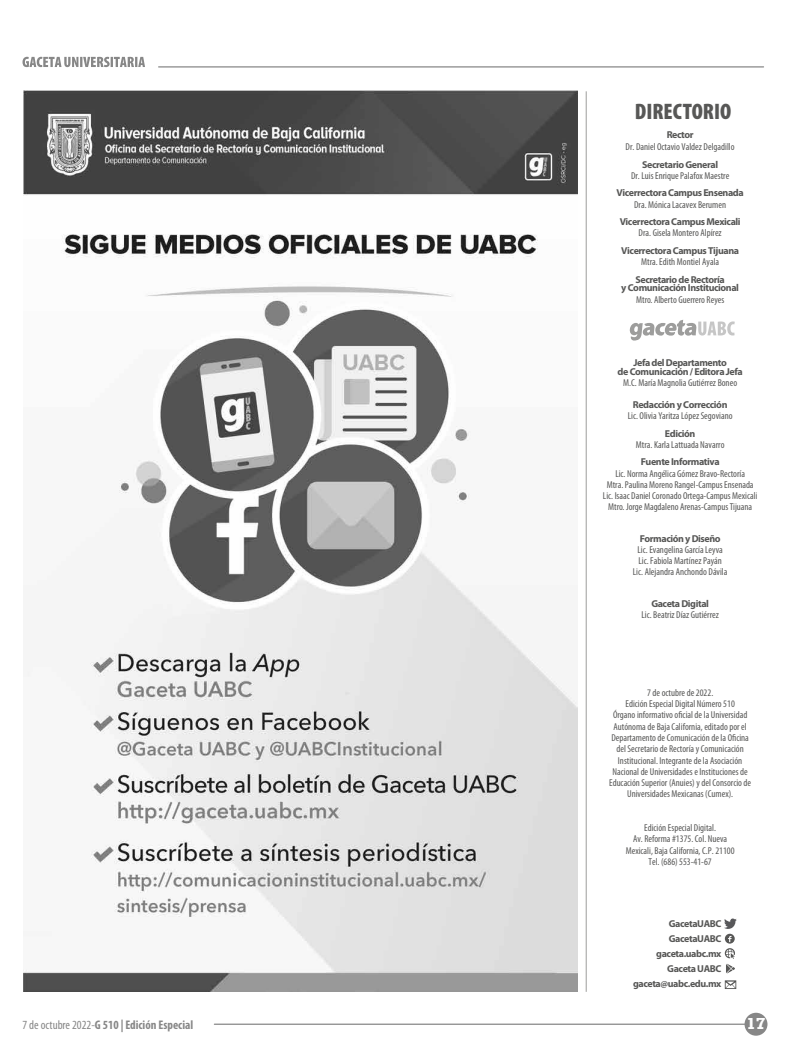
<style>
.page{position:relative;width:810px;height:1058px;background:#fff}
.page>*{position:absolute;margin:0;border:0;box-sizing:border-box;transform-origin:0 0}
.t1{font:900 condensed 22.5px "Myriad Pro";color:#575756}
.t2{font:700 15px "Rockwell";color:#fff}
.t3{font:700 condensed 12.5px "Myriad Pro";color:#878787}
.t4{font:condensed 10px/11.2px "Myriad Pro";color:#575756;text-align:center}
.t5{font:700 10px/15px "Myriad Pro";letter-spacing:-.04em;color:#575756;text-align:center}
.s1{font-weight:400}
</style>
<div class="page">
<svg style="left:743px;top:1011px;width:26px;height:26px"></svg>
<div style="left:741px;top:1009px;width:30px;height:29px;border:3px solid #fff;border-radius:50%"></div>
<hr style="left:214px;top:1023px;width:532px;height:1px;background:#878787">
<hr style="left:159px;top:66px;width:605px;height:2px;background:#878787">
<svg style="left:22px;top:57px;width:123px;height:10px"></svg>
<hr style="left:586px;top:91px;width:1px;height:900px;background:#9d9d9c">
<svg style="left:629px;top:320px;width:106px;height:20px"></svg>
<svg style="left:725px;top:980px;width:11px;height:9px"></svg>
<svg style="left:724px;top:918px;width:13px;height:55px"></svg>
<img style="left:23px;top:91px;width:554px;height:900px">
<h1 class="t1" style="left:635px;top:97px;width:98px">DIRECTORIO</h1>
<p class="t5" style="left:667px;top:127px;width:28px">Rector</p>
<p class="t4" style="left:626px;top:140px;width:111px">Dr. Daniel Octavio Valdez Delgadillo</p>
<p class="t5" style="left:642px;top:156px;width:77px">Secretario General</p>
<p class="t4" style="left:631px;top:170px;width:100px">Dr. Luis Enrique Palafox Maestre</p>
<p class="t5" style="left:617px;top:185px;width:129px">Vicerrectora Campus Ensenada</p>
<p class="t4" style="left:634px;top:199px;width:93px">Dra. Mónica Lacavex Berumen</p>
<p class="t5" style="left:620px;top:214px;width:122px">Vicerrectora Campus Mexicali</p>
<p class="t4" style="left:639px;top:227px;width:85px">Dra. Gisela Montero Alpírez</p>
<p class="t5" style="left:621px;top:243px;width:119px">Vicerrectora Campus Tijuana</p>
<p class="t4" style="left:641px;top:256px;width:80px">Mtra. Edith Montiel Ayala</p>
<p class="t5" style="left:621px;top:274px;width:119px;line-height:8.8px">Secretario de Rectoría<br>y Comunicación Institucional</p>
<p class="t4" style="left:636px;top:294px;width:90px">Mtro. Alberto Guerrero Reyes</p>
<p class="t5" style="left:618px;top:358px;width:127px;line-height:8.8px">Jefa del Departamento<br>de Comunicación / Editora Jefa</p>
<p class="t4" style="left:623px;top:377px;width:115px">M.C. María Magnolia Gutiérrez Boneo</p>
<p class="t5" style="left:633px;top:396px;width:96px">Redacción y Corrección</p>
<p class="t4" style="left:628px;top:410px;width:106px">Lic. Olivia Yaritza López Segoviano</p>
<p class="t5" style="left:665px;top:425px;width:32px">Edición</p>
<p class="t4" style="left:636px;top:439px;width:90px">Mtra. Karla Lattuada Navarro</p>
<p class="t5" style="left:641px;top:454px;width:80px">Fuente Informativa</p>
<p class="t4" style="left:603px;top:467px;width:156px">Lic. Norma Angélica Gómez Bravo-Rectoría<br>Mtra. Paulina Moreno Rangel-Campus Ensenada Lic. Isaac Daniel Coronado Ortega-Campus Mexicali Mtro. Jorge Magdaleno Arenas-Campus Tijuana</p>
<p class="t5" style="left:640px;top:530px;width:83px">Formación y Diseño</p>
<p class="t4" style="left:633px;top:544px;width:96px">Lic. Evangelina García Leyva<br>Lic. Fabiola Martínez Payán<br>Lic. Alejandra Anchondo Dávila</p>
<p class="t5" style="left:651px;top:595px;width:59px">Gaceta Digital</p>
<p class="t4" style="left:641px;top:609px;width:79px">Lic. Beatriz Díaz Gutiérrez</p>
<p class="t4" style="left:609px;top:687px;width:144px">7 de octubre de 2022.<br>Edición Especial Digital Número 510<br>Órgano informativo oficial de la Universidad Autónoma de Baja California, editado por el Departamento de Comunicación de la Oficina del Secretario de Rectoría y Comunicación Institucional. Integrante de la Asociación Nacional de Universidades e Instituciones de Educación Superior (Anuies) y del Consorcio de Universidades Mexicanas (Cumex).</p>
<p class="t4" style="left:626px;top:822px;width:110px">Edición Especial Digital.<br>Av. Reforma #1375. Col. Nueva<br>Mexicali, Baja California, C.P. 21100<br>Tel. (686) 553-41-67</p>
<p class="t5" style="left:633px;top:915px;width:90px;text-align:right">GacetaUABC<br>GacetaUABC gaceta.uabc.mx<br>Gaceta UABC gaceta@uabc.edu.mx</p>
<p class="t3" style="left:22px;top:1016px;width:172px"><span class="s1">7 de octubre 2022-</span>G 510 | Edición Especial</p>
<h2 class="t2" style="left:747px;top:1014px;width:20px">17</h2>
</div>
